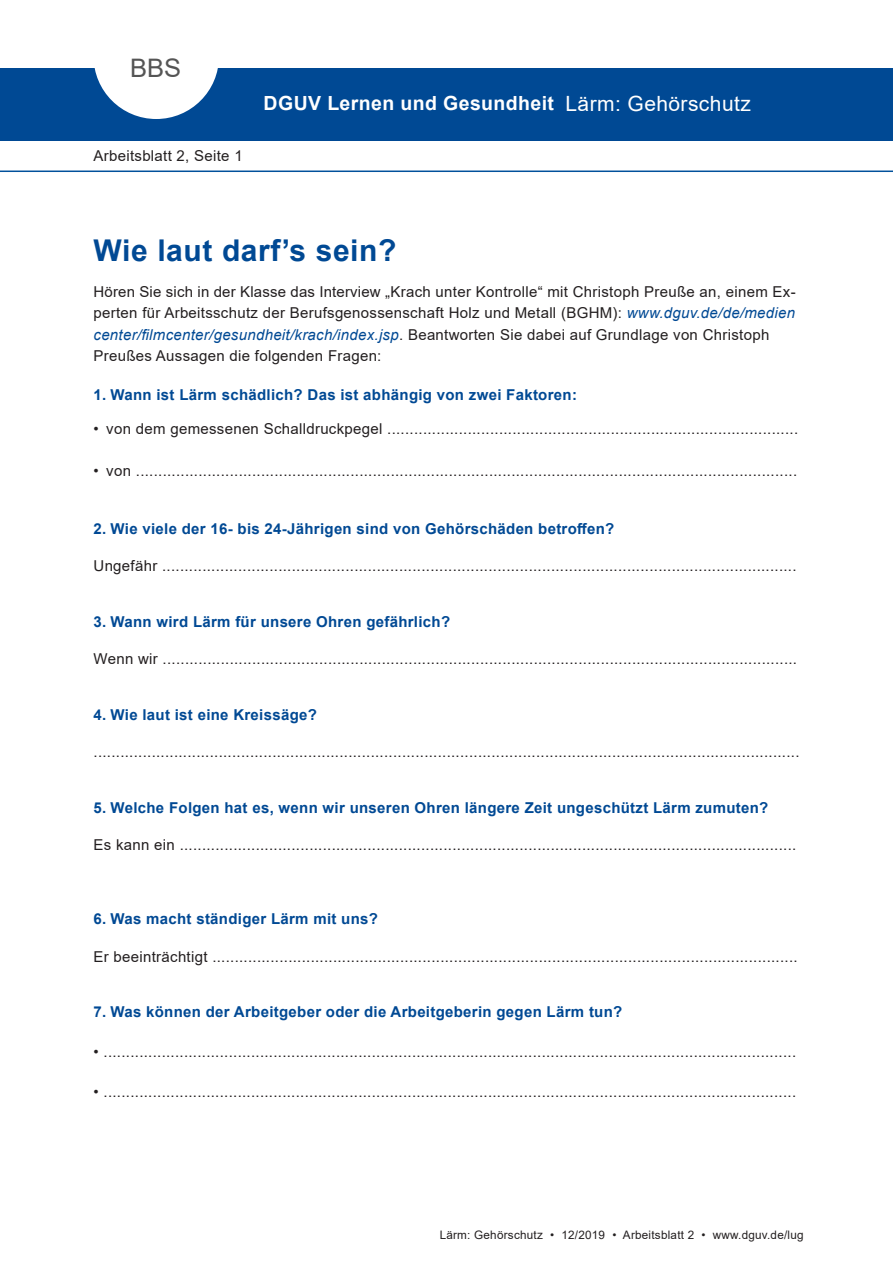
<style>
.page{position:relative;width:893px;height:1263px;background:#fff}
.page>*{position:absolute;margin:0;border:0;box-sizing:border-box;transform-origin:0 0}
.Ueberschrift{font:700 30px "Arial";letter-spacing:.02em;color:#004994}
.head{font:25.5px "Arial";color:#555}
.t1{font:21px "Arial";letter-spacing:.02em;color:#fff}
.t2{font:700 19.5px "Arial";letter-spacing:.02em;color:#fff}
.Fliesstext{font:15px "Arial";letter-spacing:.02em;color:#231f20}
.Fliesstext-2{font:700 15px "Arial";letter-spacing:.02em;color:#004994}
.Fliesstext_Aufzaehlu{font:15px "Arial";letter-spacing:.02em;color:#231f20}
.Fliesstext-3{font:italic 15px "Arial";letter-spacing:.02em;color:#004994}
.fusszeile{font:11.7px "Arial";letter-spacing:.02em;color:#231f20}
.s1{font-style:italic;color:#004994}
.s2{font-style:normal;color:#231f20}
</style>
<div class="page">
<div style="left:0;top:68px;width:893px;height:72px;background:#004994"></div>
<svg style="left:94px;top:68px;width:124px;height:51px"></svg>
<hr style="left:0;top:171px;width:893px;height:1px;background:#01519b">
<p class="head" style="left:130px;top:50px;width:53px">BBS</p>
<p class="Fliesstext" style="left:94px;top:145px;width:151px">Arbeitsblatt 2, Seite 1</p>
<p class="t2" style="left:264px;top:89px;width:292px">DGUV Lernen und Gesundheit</p>
<p class="t1" style="left:566px;top:89px;width:187px">Lärm: Gehörschutz</p>
<p class="Ueberschrift" style="left:94px;top:229px;width:304px">Wie laut darf’s sein?</p>
<p class="Fliesstext" style="left:94px;top:282px;width:704px">Hören Sie sich in der Klasse das Interview „Krach unter Kontrolle“ mit Christoph Preuße an, einem Ex-</p>
<p class="Fliesstext" style="left:94px;top:303px;width:703px">perten für Arbeitsschutz der Berufsgenossenschaft Holz und Metall (BGHM): <span class="s1">www.dguv.de/de/medien</span></p>
<p class="Fliesstext-3" style="left:94px;top:324px;width:677px">center/filmcenter/gesundheit/krach/index.jsp<span class="s2">. Beantworten Sie dabei auf Grundlage von Christoph</span></p>
<p class="Fliesstext" style="left:94px;top:345px;width:289px">Preußes Aussagen die folgenden Fragen:</p>
<p class="Fliesstext-2" style="left:94px;top:384px;width:485px">1. Wann ist Lärm schädlich? Das ist abhängig von zwei Faktoren:</p>
<p class="Fliesstext_Aufzaehlu" style="left:94px;top:418px;width:706px">• von dem gemessenen Schalldruckpegel ............................................................................................</p>
<p class="Fliesstext_Aufzaehlu" style="left:94px;top:460px;width:705px">• von ....................................................................................................................................................</p>
<p class="Fliesstext-2" style="left:94px;top:518px;width:522px">2. Wie viele der 16- bis 24-Jährigen sind von Gehörschäden betroffen?</p>
<p class="Fliesstext" style="left:94px;top:555px;width:705px">Ungefähr ..............................................................................................................................................</p>
<p class="Fliesstext-2" style="left:94px;top:611px;width:358px">3. Wann wird Lärm für unsere Ohren gefährlich?</p>
<p class="Fliesstext" style="left:94px;top:648px;width:705px">Wenn wir ..............................................................................................................................................</p>
<p class="Fliesstext-2" style="left:94px;top:704px;width:225px">4. Wie laut ist eine Kreissäge?</p>
<p class="Fliesstext" style="left:94px;top:741px;width:707px">..............................................................................................................................................................</p>
<p class="Fliesstext-2" style="left:94px;top:797px;width:676px">5. Welche Folgen hat es, wenn wir unseren Ohren längere Zeit ungeschützt Lärm zumuten?</p>
<p class="Fliesstext" style="left:94px;top:834px;width:704px">Es kann ein ..........................................................................................................................................</p>
<p class="Fliesstext-2" style="left:94px;top:908px;width:286px">6. Was macht ständiger Lärm mit uns?</p>
<p class="Fliesstext" style="left:94px;top:946px;width:706px">Er beeinträchtigt ...................................................................................................................................</p>
<p class="Fliesstext-2" style="left:94px;top:1001px;width:530px">7. Was können der Arbeitgeber oder die Arbeitgeberin gegen Lärm tun?</p>
<p class="Fliesstext" style="left:94px;top:1041px;width:704px">• ...........................................................................................................................................................</p>
<p class="Fliesstext" style="left:94px;top:1081px;width:704px">• ...........................................................................................................................................................</p>
<p class="fusszeile" style="left:440px;top:1227px;width:365px">Lärm: Gehörschutz • 12/2019 • Arbeitsblatt 2 • www.dguv.de/lug</p>
</div>
